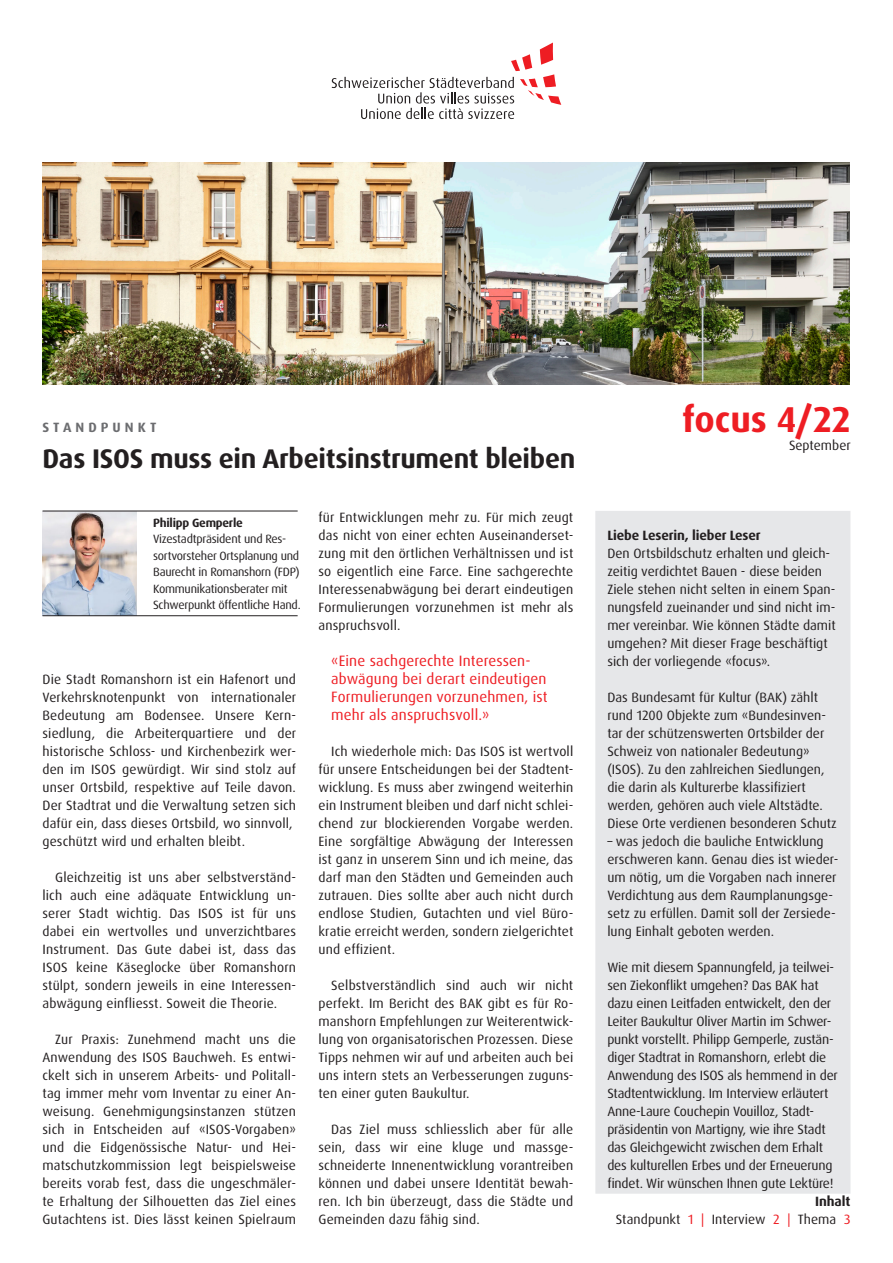
<style>
.page{position:relative;width:893px;height:1263px;background:#fff}
.page>*{position:absolute;margin:0;border:0;box-sizing:border-box;transform-origin:0 0}
.t1{font:700 36px "Dax OT";color:#ee1d23}
.Titel{font:700 27px "Dax OT";letter-spacing:-.01em;color:#231f20}
.Text{font:15px/18px "Dax OT";letter-spacing:.01em;color:#ee1d23}
.Text-2{font:13.5px/18px "Dax OT";letter-spacing:.01em;color:#231f20;text-align:justify}
.Text_im_Balken{font:13.5px/18px "Dax OT";color:#231f20}
.Bold_im_Balken{font:700 13.5px "Dax OT";letter-spacing:-.01em;color:#231f20}
.Text-3{font:700 13.5px "Dax OT";letter-spacing:.3em;color:#6c6d70}
.Text-4{font:12px/16.5px "Dax OT";letter-spacing:-.02em;color:#231f20}
.s1{font-weight:700}
.s2{color:#ee1d23}
</style>
<div class="page">
<img style="left:42px;top:162px;width:808px;height:223px">
<div style="left:595px;top:511px;width:255px;height:683px;background:#e6e7e9"></div>
<svg style="left:332px;top:43px;width:229px;height:76px"></svg>
<img style="left:43px;top:512px;width:93px;height:103px">
<hr style="left:42px;top:615px;width:256px;height:1px;background:#231f20">
<hr style="left:43px;top:511px;width:255px;height:1px;background:#231f20">
<p class="Text-3" style="left:43px;top:419px;width:115px">STANDPUNKT</p>
<p class="Titel" style="left:43px;top:441px;width:534px">Das ISOS muss ein Arbeitsinstrument bleiben</p>
<p class="Text-4" style="left:153px;top:514px;width:149px"><span class="s1">Philipp Gemperle<br></span>Vizestadtpräsident und Res&shy;sortvorsteher Ortsplanung und<br>Baurecht in Romanshorn (FDP)<br>Kommunikationsberater mit<br>Schwerpunkt öffentliche Hand.</p>
<p class="Text-2" style="left:42px;top:670px;width:255px">Die Stadt Romanshorn ist ein Hafenort und Verkehrsknotenpunkt von internationaler Bedeutung am Bodensee. Unsere Kern&shy;siedlung, die Arbeiterquartiere und der historische Schloss- und Kirchenbezirk wer&shy;den im ISOS gewürdigt. Wir sind stolz auf unser Ortsbild, respektive auf Teile davon.<br>Der Stadtrat und die Verwaltung setzen sich dafür ein, dass dieses Ortsbild, wo sinnvoll,</p>
<p class="Text-2" style="left:42px;top:832px;width:204px">geschützt wird und erhalten bleibt.</p>
<p class="Text-2" style="left:42px;top:868px;width:255px;text-indent:13px">Gleichzeitig ist uns aber selbstverständ&shy;lich auch eine adäquate Entwicklung un&shy;serer Stadt wichtig. Das ISOS ist für uns dabei ein wertvolles und unverzichtbares Instrument. Das Gute dabei ist, dass das ISOS keine Käseglocke über Romanshorn stülpt, sondern jeweils in eine Interessen&shy;abwägung einfliesst. Soweit die Theorie.</p>
<p class="Text-2" style="left:42px;top:1030px;width:255px;text-indent:13px">Zur Praxis: Zunehmend macht uns die Anwendung des ISOS Bauchweh. Es entwi&shy;ckelt sich in unserem Arbeits- und Politall&shy;tag immer mehr vom Inventar zu einer An&shy;weisung. Genehmigungsinstanzen stützen sich in Entscheiden auf «ISOS-Vorgaben» und die Eidgenössische Natur- und Hei&shy;matschutzkommission legt beispielsweise bereits vorab fest, dass die ungeschmäler&shy;te Erhaltung der Silhouetten das Ziel eines Gutachtens ist. Dies lässt keinen Spielraum</p>
<p class="Text-2" style="left:319px;top:508px;width:256px">für Entwicklungen mehr zu. Für mich zeugt das nicht von einer echten Auseinanderset&shy;zung mit den örtlichen Verhältnissen und ist so eigentlich eine Farce. Eine sachgerechte Interessenabwägung bei derart eindeutigen Formulierungen vorzunehmen ist mehr als anspruchsvoll.</p>
<p class="Text" style="left:331px;top:652px;width:218px">«Eine sachgerechte Interessen&shy;abwägung bei derart eindeutigen<br>Formulierungen vorzunehmen, ist mehr als anspruchsvoll.»</p>
<p class="Text-2" style="left:319px;top:742px;width:256px;text-indent:13px">Ich wiederhole mich: Das ISOS ist wertvoll für unsere Entscheidungen bei der Stadtent&shy;wicklung. Es muss aber zwingend weiterhin ein Instrument bleiben und darf nicht schlei&shy;chend zur blockierenden Vorgabe werden.<br>Eine sorgfältige Abwägung der Interessen ist ganz in unserem Sinn und ich meine, das darf man den Städten und Gemeinden auch zutrauen. Dies sollte aber auch nicht durch endlose Studien, Gutachten und viel Büro&shy;kratie erreicht werden, sondern zielgerichtet und effizient.</p>
<p class="Text-2" style="left:319px;top:976px;width:256px;text-indent:13px">Selbstverständlich sind auch wir nicht perfekt. Im Bericht des BAK gibt es für Ro&shy;manshorn Empfehlungen zur Weiterentwick&shy;lung von organisatorischen Prozessen. Diese Tipps nehmen wir auf und arbeiten auch bei uns intern stets an Verbesserungen zuguns&shy;ten einer guten Baukultur.</p>
<p class="Text-2" style="left:319px;top:1120px;width:256px;text-indent:13px">Das Ziel muss schliesslich aber für alle sein, dass wir eine kluge und massge&shy;schneiderte Innenentwicklung vorantreiben können und dabei unsere Identität bewah&shy;ren. Ich bin überzeugt, dass die Städte und Gemeinden dazu fähig sind.</p>
<p class="t1" style="left:682px;top:396px;width:170px">focus 4/22</p>
<p class="Text_im_Balken" style="left:789px;top:436px;width:63px">September</p>
<p class="Bold_im_Balken" style="left:607px;top:527px;width:155px">Liebe Leserin, lieber Leser</p>
<p class="Text_im_Balken" style="left:607px;top:544px;width:230px">Den Ortsbildschutz erhalten und gleich&shy;zeitig verdichtet Bauen - diese beiden Ziele stehen nicht selten in einem Span&shy;nungsfeld zueinander und sind nicht im&shy;mer vereinbar. Wie können Städte damit umgehen? Mit dieser Frage beschäftigt sich der vorliegende «focus».</p>
<p class="Text_im_Balken" style="left:607px;top:688px;width:231px">Das Bundesamt für Kultur (BAK) zählt rund 1200 Objekte zum «Bundesinven&shy;tar der schützenswerten Ortsbilder der Schweiz von nationaler Bedeutung» (ISOS). Zu den zahlreichen Siedlungen, die darin als Kulturerbe klassifiziert werden, gehören auch viele Altstädte.<br>Diese Orte verdienen besonderen Schutz</p>
<p class="Text_im_Balken" style="left:607px;top:832px;width:232px">– was jedoch die bauliche Entwicklung erschweren kann. Genau dies ist wieder&shy;um nötig, um die Vorgaben nach innerer Verdichtung aus dem Raumplanungsge&shy;setz zu erfüllen. Damit soll der Zersiede&shy;lung Einhalt geboten werden.</p>
<p class="Text_im_Balken" style="left:607px;top:958px;width:232px">Wie mit diesem Spannungfeld, ja teilwei&shy;sen Ziekonflikt umgehen? Das BAK hat dazu einen Leitfaden entwickelt, den der Leiter Baukultur Oliver Martin im Schwer&shy;punkt vorstellt. Philipp Gemperle, zustän&shy;diger Stadtrat in Romanshorn, erlebt die Anwendung des ISOS als hemmend in der Stadtentwicklung. Im Interview erläutert Anne-Laure Couchepin Vouilloz, Stadt&shy;präsidentin von Martigny, wie ihre Stadt das Gleichgewicht zwischen dem Erhalt des kulturellen Erbes und der Erneuerung findet. Wir wünschen Ihnen gute Lektüre!</p>
<p class="Bold_im_Balken" style="left:815px;top:1193px;width:37px">Inhalt</p>
<p class="Text_im_Balken" style="left:616px;top:1210px;width:236px">Standpunkt <span class="s2">1 |</span> Interview <span class="s2">2 |</span> Thema <span class="s2">3</span></p>
</div>
